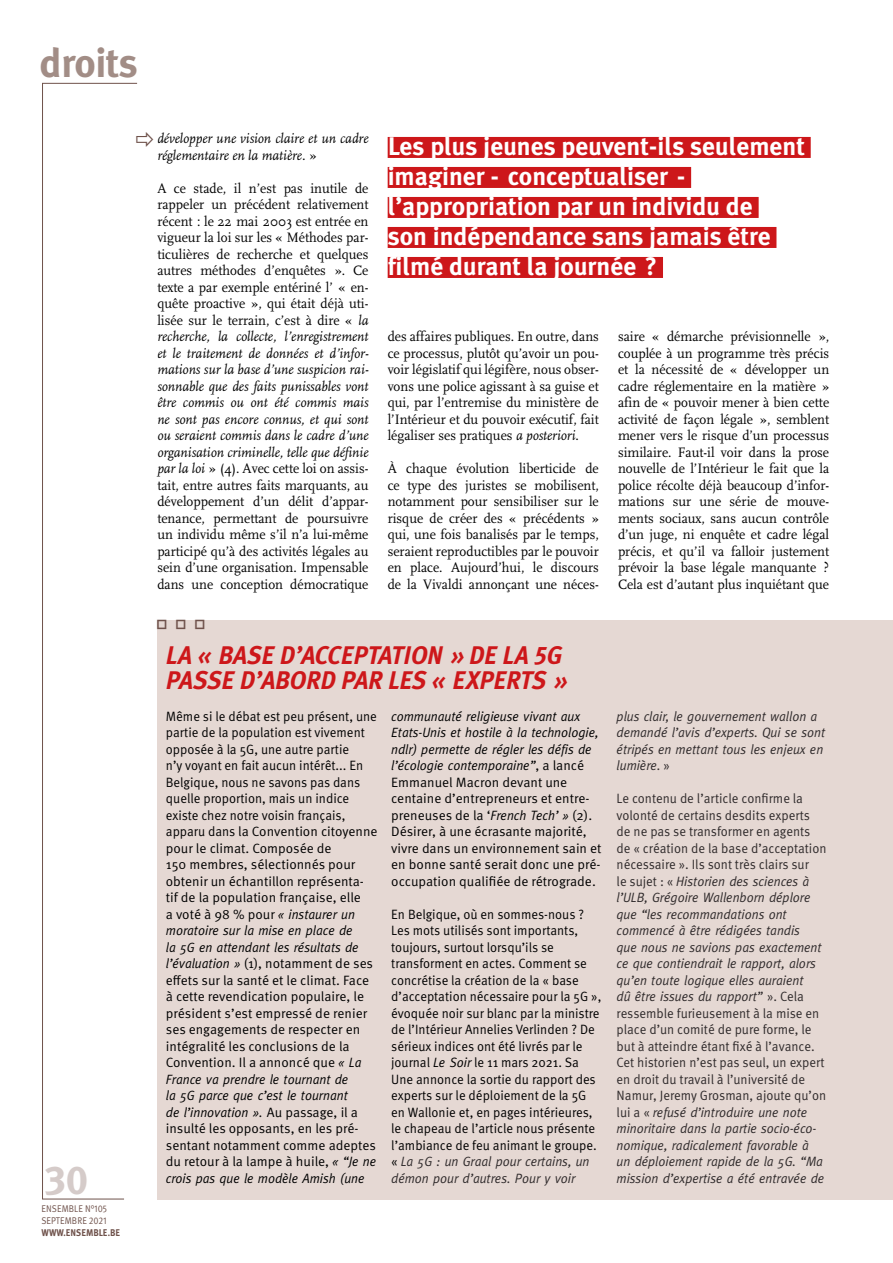
<style>
.page{position:relative;width:893px;height:1263px;background:#fff}
.page>*{position:absolute;margin:0;border:0;box-sizing:border-box;transform-origin:0 0}
.t1{font:700 40.5px "Meta Plus";letter-spacing:-.015em;color:#a28d86}
.t2{font:40.5px "Meta Plus Bold Caps";color:#d5cbc9}
.t3{font:700 25.5px/30px "Meta Plus";color:#fff}
.t4{font:italic 700 25.5px/25.5px "Meta Plus";letter-spacing:-.005em;color:#cd171a;scale:.95 1}
.t5{font:14.25px/16.5px "FF Scala";color:#000;text-align:justify;scale:.95 1}
.t6{font:italic 14.25px/16.5px "FF Scala";color:#000;scale:.95 1}
.t7{font:13.5px/16.5px "Meta Pro";color:#000;scale:.95 1}
.t8{font:italic 13.5px/16.5px "Meta";color:#2f2a2b;scale:.95 1}
.t9{font:13.5px/16.5px "Meta Pro";color:#000}
.t10{font:13.5px/16.5px "Meta Pro";color:#2f2a2b;scale:.95 1}
.t11{font:italic 13.5px/16.5px "Meta";color:#000;scale:.95 1}
.t12{font:9.75px/12px "Meta Pro";letter-spacing:.01em;color:#6f524b;scale:.9 1}
.t13{font:700 9.75px "Meta Plus";color:#6f524b;scale:.9 1}
.s1{font-style:normal}
.s2{font-style:italic}
.s3{font-family:"Meta Plus Bold Caps";font-weight:400}
.s4{font-family:"Meta";font-style:italic}
.s5{font-family:"Meta Pro";font-style:normal}
.s6{font-family:"Meta Pro";font-style:normal;color:#000}
</style>
<div class="page">
<svg style="left:42px;top:83px;width:95px;height:1116px"></svg>
<div style="left:157px;top:620px;width:736px;height:579px;background:#e5d8d3"></div>
<div style="left:388px;top:137px;width:423px;height:21px;background:#cd171a"></div>
<div style="left:388px;top:167px;width:303px;height:21px;background:#cd171a"></div>
<div style="left:388px;top:197px;width:371px;height:21px;background:#cd171a"></div>
<div style="left:388px;top:227px;width:388px;height:21px;background:#cd171a"></div>
<div style="left:388px;top:257px;width:275px;height:21px;background:#cd171a"></div>
<svg style="left:136px;top:132px;width:1px;height:15px"></svg>
<h1 class="t1" style="left:40px;top:39px;width:100px">droits</h1>
<h1 class="t2" style="left:45px;top:1156px;width:45px">30</h1>
<p class="t12" style="left:42px;top:1203px;width:74px">ensemble n°105 septembre 2021</p>
<p class="t13" style="left:41px;top:1227px;width:89px">www.ensemble.be</p>
<p class="t6" style="left:157px;top:131px;width:224px">développer une vision claire et un cadre réglementaire en la matière. <span class="s1">»</span></p>
<p class="t5" style="left:157px;top:180px;width:224px">A ce stade, il n’est pas inutile de rappeler un précédent relativement récent : le 22 mai 2003 est entrée en vigueur la loi sur les « Méthodes par&shy;ticulières de recherche et quelques autres méthodes d’enquêtes ». Ce texte a par exemple entériné l’ « en&shy;quête proactive », qui était déjà uti&shy;lisée sur le terrain, c’est à dire « <span class="s2">la recherche, la collecte, l’enregistrement et le traitement de données et d’infor&shy;mations sur la base d’une suspicion rai&shy;sonnable que des faits punissables vont être commis ou ont été commis mais ne sont pas encore connus, et qui sont ou seraient commis dans le cadre d’une organisation criminelle, telle que définie par la loi</span> » (4). Avec cette loi on assis&shy;tait, entre autres faits marquants, au développement d’un délit d’appar&shy;tenance, permettant de poursuivre un individu même s’il n’a lui-même participé qu’à des activités légales au sein d’une organisation. Impensable dans une conception démocratique</p>
<h2 class="t3" style="left:388px;top:131px;width:419px">Les plus jeunes peuvent-ils seulement imaginer - conceptualiser - l’appropriation par un individu de<br>son indépendance sans jamais être filmé durant la journée ?</h2>
<p class="t5" style="left:388px;top:328px;width:224px">des affaires publiques. En outre, dans ce processus, plutôt qu’avoir un pou&shy;voir législatif qui légifère, nous obser&shy;vons une police agissant à sa guise et qui, par l’entremise du ministère de l’Intérieur et du pouvoir exécutif, fait légaliser ses pratiques <span class="s2">a posteriori</span>.</p>
<p class="t5" style="left:388px;top:460px;width:224px">À chaque évolution liberticide de ce type des juristes se mobilisent, notamment pour sensibiliser sur le risque de créer des « précédents » qui, une fois banalisés par le temps, seraient reproductibles par le pouvoir en place. Aujourd’hui, le discours de la Vivaldi annonçant une néces-</p>
<p class="t5" style="left:618px;top:328px;width:224px">saire « démarche prévisionnelle », couplée à un programme très précis et la nécessité de « développer un cadre réglementaire en la matière » afin de « pouvoir mener à bien cette activité de façon légale », semblent mener vers le risque d’un processus similaire. Faut-il voir dans la prose nouvelle de l’Intérieur le fait que la police récolte déjà beaucoup d’infor&shy;mations sur une série de mouve&shy;ments sociaux, sans aucun contrôle d’un juge, ni enquête et cadre légal précis, et qu’il va falloir justement prévoir la base légale manquante ?<br>Cela est d’autant plus inquiétant que</p>
<h2 class="t4" style="left:166px;top:642px;width:424px">LA « BASE D’ACCEPTATION » DE LA <span class="s3">5</span>G<br>PASSE D’ABORD PAR LES « EXPERTS »</h2>
<p class="t7" style="left:166px;top:708px;width:224px">Même si le débat est peu présent, une partie de la population est vivement opposée à la 5G, une autre partie<br>n’y voyant en fait aucun intérêt... En Belgique, nous ne savons pas dans quelle proportion, mais un indice existe chez notre voisin français, apparu dans la Convention citoyenne pour le climat. Composée de<br>150 membres, sélectionnés pour obtenir un échantillon représenta&shy;tif de la population française, elle<br>a voté à 98 % pour <span class="s4">« instaurer un</span></p>
<p class="t11" style="left:166px;top:922px;width:204px">moratoire sur la mise en place de la 5G en attendant les résultats de</p>
<p class="t9" style="left:166px;top:956px;width:209px"><span class="s4">l’évaluation »</span> (1), notamment de ses effets sur la santé et le climat. Face à cette revendication populaire, le président s’est empressé de renier ses engagements de respecter en intégralité les conclusions de la Convention. Il a annoncé que <span class="s4">« La</span></p>
<p class="t11" style="left:166px;top:1070px;width:204px">France va prendre le tournant de la 5G parce que c’est le tournant de l’innovation ». <span class="s5">Au passage, il a</span></p>
<p class="t9" style="left:166px;top:1121px;width:212px">insulté les opposants, en les pré&shy;sentant notamment comme adeptes du retour à la lampe à huile, <span class="s4">« “Je ne</span></p>
<p class="t11" style="left:166px;top:1169px;width:211px">crois pas que le modèle Amish (une</p>
<p class="t11" style="left:391px;top:707px;width:220px">communauté religieuse vivant aux Etats-Unis et hostile à la technologie, ndlr) permette de régler les défis de l’écologie contemporaine”<span class="s5">, a lancé</span></p>
<p class="t9" style="left:391px;top:774px;width:212px">Emmanuel Macron devant une centaine d’entrepreneurs et entre&shy;preneuses de la ‘<span class="s4">French Tech’ »</span> (2).<br>Désirer, à une écrasante majorité, vivre dans un environnement sain et en bonne santé serait donc une pré&shy;occupation qualifiée de rétrograde.</p>
<p class="t7" style="left:391px;top:906px;width:223px">En Belgique, où en sommes-nous ?<br>Les mots utilisés sont importants, toujours, surtout lorsqu’ils se transforment en actes. Comment se concrétise la création de la « base d’acceptation nécessaire pour la 5G », évoquée noir sur blanc par la ministre de l’Intérieur Annelies Verlinden ? De sérieux indices ont été livrés par le journal <span class="s4">Le Soir</span> le 11 mars 2021. Sa Une annonce la sortie du rapport des experts sur le déploiement de la 5G en Wallonie et, en pages intérieures, le chapeau de l’article nous présente l’ambiance de feu animant le groupe.</p>
<p class="t8" style="left:391px;top:1153px;width:210px"><span class="s6">«</span> La 5G : un Graal pour certains, un démon pour d’autres. Pour y voir</p>
<p class="t8" style="left:617px;top:707px;width:221px">plus clair, le gouvernement wallon a demandé l’avis d’experts. Qui se sont étripés en mettant tous les enjeux en lumière. <span class="s5">»</span></p>
<p class="t10" style="left:617px;top:790px;width:223px">Le contenu de l’article confirme la volonté de certains desdits experts de ne pas se transformer en agents de « création de la base d’acceptation nécessaire ». Ils sont très clairs sur</p>
<p class="t8" style="left:617px;top:872px;width:217px"><span class="s5">le sujet : «</span> Historien des sciences à l’ULB, Grégoire Wallenborn déplore que “les recommandations ont commencé à être rédigées tandis que nous ne savions pas exactement ce que contiendrait le rapport, alors qu’en toute logique elles auraient<br>dû être issues du rapport” <span class="s5">». Cela</span></p>
<p class="t10" style="left:617px;top:1005px;width:222px">ressemble furieusement à la mise en place d’un comité de pure forme, le but à atteindre étant fixé à l’avance.<br>Cet historien n’est pas seul, un expert en droit du travail à l’université de Namur, Jeremy Grosman, ajoute qu’on</p>
<p class="t8" style="left:617px;top:1103px;width:220px"><span class="s5">lui a «</span> refusé d’introduire une note minoritaire dans la partie socio-éco&shy;nomique, radicalement favorable à un déploiement rapide de la 5G. “Ma mission d’expertise a été entravée de</p>
</div>
